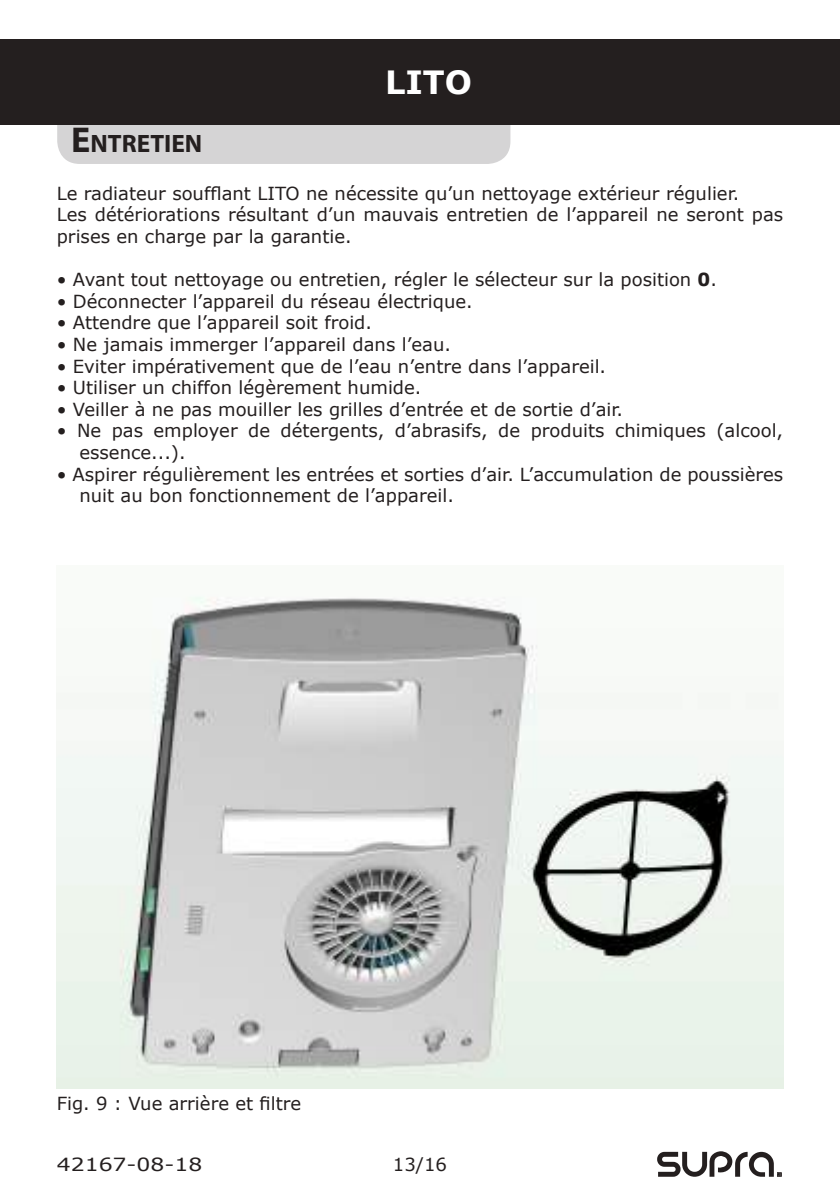
<style>
.page{position:relative;width:840px;height:1191px;background:#fff}
.page>*{position:absolute;margin:0;border:0;box-sizing:border-box;transform-origin:0 0}
.t1{font:700 32px "Verdana";color:#fff}
.t2{font:700 25.2px "Myriad Pro";color:#241f1f}
.t3{font:18.2px "Verdana";color:#241f1f;scale:1.21 1}
.t4{font:18px/21.6px "Verdana";color:#241f1f}
.s1{font-size:36px}
.s2{font-weight:700}
</style>
<div class="page">
<img style="left:57px;top:597px;width:725px;height:491px">
<div style="left:57px;top:90px;width:453px;height:74px;background:#d5d4d5;border-radius:23px"></div>
<div style="left:0;top:40px;width:839px;height:85px;background:#241f1f"></div>
<svg style="left:657px;top:1151px;width:124px;height:25px"></svg>
<h2 class="t2" style="left:71px;top:127px;width:132px"><span class="s1">E</span>NTRETIEN</h2>
<h1 class="t1" style="left:385px;top:61px;width:88px">LITO</h1>
<p class="t4" style="left:57px;top:183px;width:727px">Le radiateur soufflant LITO ne nécessite qu’un nettoyage extérieur régulier.<br>Les détériorations résultant d’un mauvais entretien de l’appareil ne seront pas prises en charge par la garantie.</p>
<p class="t4" style="left:57px;top:269px;width:661px">• Avant tout nettoyage ou entretien, régler le sélecteur sur la position <span class="s2">0</span>.</p>
<p class="t4" style="left:57px;top:291px;width:417px">• Déconnecter l’appareil du réseau électrique.</p>
<p class="t4" style="left:57px;top:312px;width:316px">• Attendre que l’appareil soit froid.</p>
<p class="t4" style="left:57px;top:334px;width:395px">• Ne jamais immerger l’appareil dans l’eau.</p>
<p class="t4" style="left:57px;top:355px;width:550px">• Eviter impérativement que de l’eau n’entre dans l’appareil.</p>
<p class="t4" style="left:57px;top:377px;width:366px">• Utiliser un chiffon légèrement humide.</p>
<p class="t4" style="left:57px;top:399px;width:567px">• Veiller à ne pas mouiller les grilles d’entrée et de sortie d’air.</p>
<p class="t4" style="left:79px;top:420px;width:704px;text-indent:-23px">• Ne pas employer de détergents, d’abrasifs, de produits chimiques (alcool, essence...).</p>
<p class="t4" style="left:79px;top:463px;width:705px;text-indent:-23px">• Aspirer régulièrement les entrées et sorties d’air. L’accumulation de poussières nuit au bon fonctionnement de l’appareil.</p>
<p class="t4" style="left:57px;top:1093px;width:246px">Fig. 9 : Vue arrière et filtre</p>
<p class="t3" style="left:57px;top:1152px;width:122px">42167-08-18</p>
<p class="t4" style="left:393px;top:1153px;width:55px">13/16</p>
</div>
